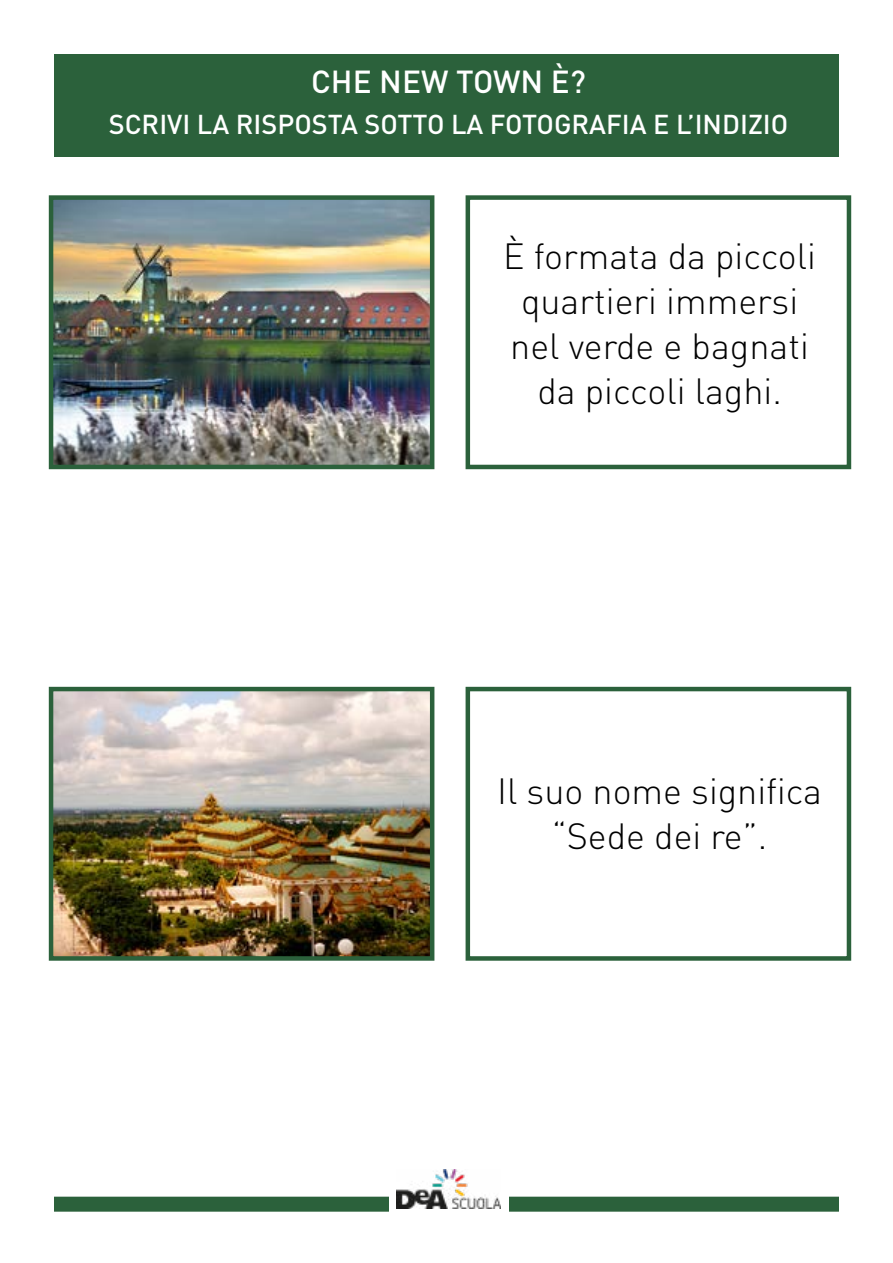
<style>
.page{position:relative;width:893px;height:1263px;background:#fff}
.page>*{position:absolute;margin:0;border:0;box-sizing:border-box;transform-origin:0 0}
.t1{font:300 36px/45px "DIN";color:#000;text-align:center}
.t2{font:500 31.5px "DIN";color:#fff}
.t3{font:500 27px "DIN";color:#fff}
</style>
<div class="page">
<div style="left:54px;top:1197px;width:785px;height:15px;background:#2b613b"></div>
<img style="left:54px;top:200px;width:375px;height:264px">
<div style="left:49px;top:195px;width:385px;height:274px;border:4px solid #2b613b"></div>
<img style="left:54px;top:692px;width:375px;height:264px">
<div style="left:49px;top:687px;width:385px;height:274px;border:4px solid #2b613b"></div>
<div style="left:466px;top:195px;width:385px;height:274px;border:4px solid #2b613b"></div>
<div style="left:466px;top:687px;width:385px;height:274px;border:4px solid #2b613b"></div>
<div style="left:54px;top:54px;width:785px;height:102px;background:#2b613b"></div>
<div style="left:389px;top:1164px;width:120px;height:52px;background:#fff"></div>
<img style="left:397px;top:1169px;width:103px;height:40px">
<p class="t2" style="left:311px;top:62px;width:276px">CHE NEW TOWN È?</p>
<p class="t3" style="left:109px;top:107px;width:681px">SCRIVI LA RISPOSTA SOTTO LA FOTOGRAFIA E L’INDIZIO</p>
<p class="t1" style="left:503px;top:233px;width:314px">È formata da piccoli quartieri immersi nel verde e bagnati da piccoli laghi.</p>
<p class="t1" style="left:497px;top:768px;width:326px">Il suo nome significa “Sede dei re”.</p>
</div>
